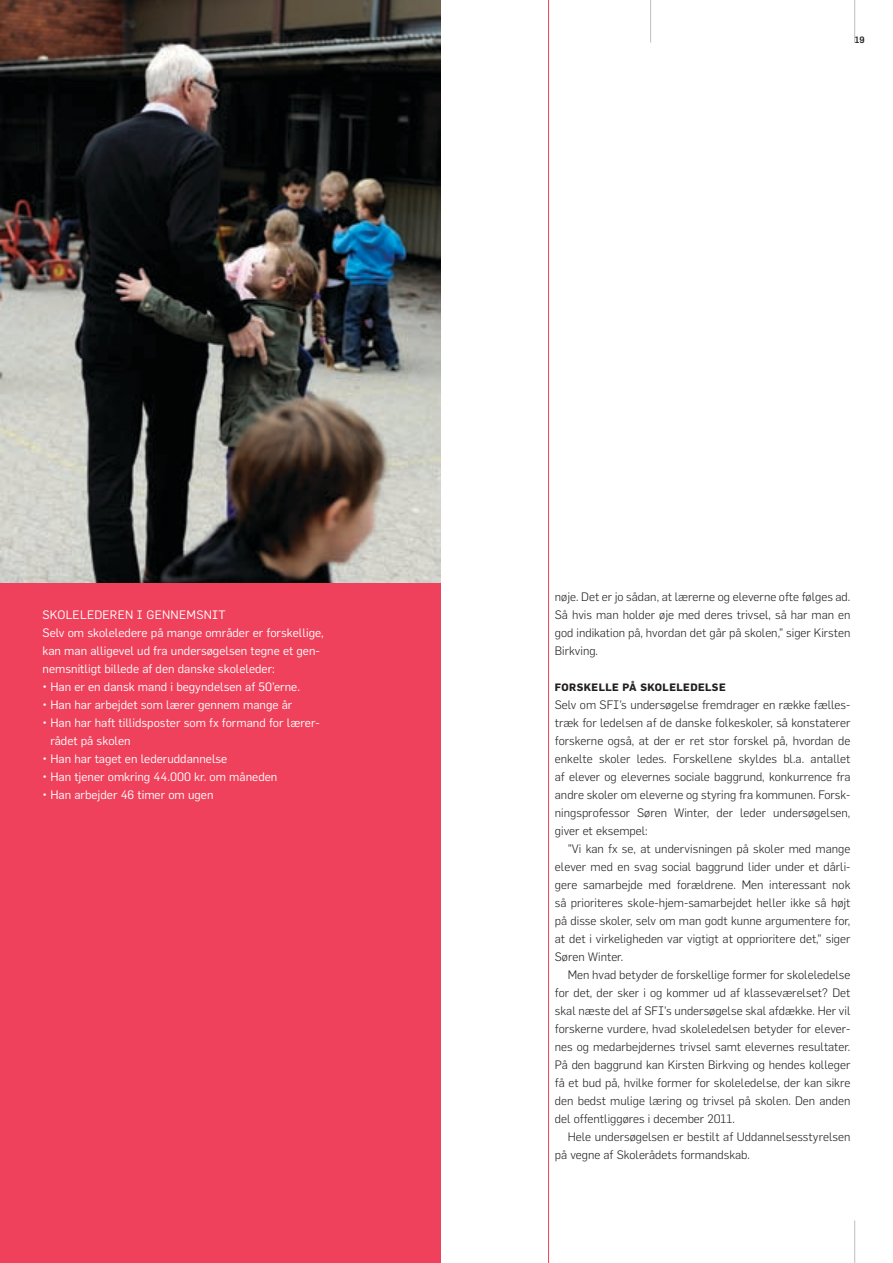
<style>
.page{position:relative;width:893px;height:1263px;background:#fff}
.page>*{position:absolute;margin:0;border:0;box-sizing:border-box;transform-origin:0 0}
.t1{font:300 12px/18px "Flama";color:#231f20;text-align:justify}
.t2{font:12px/18px "Flama";color:#fff}
.t3{font:700 10.5px "Flama";letter-spacing:.04em;color:#231f20}
.t4{font:500 9px "Flama";color:#231f20}
</style>
<div class="page">
<hr style="left:854px;top:1220px;width:1px;height:43px;background:#bcbec0">
<hr style="left:650px;top:0;width:1px;height:43px;background:#bcbec0">
<hr style="left:854px;top:0;width:1px;height:43px;background:#bcbec0">
<hr style="left:548px;top:0;width:1px;height:1263px;background:#ef415b">
<div style="left:0;top:583px;width:440px;height:680px;background:#ef415b"></div>
<img style="left:0;top:0;width:440px;height:583px">
<p class="t2" style="left:43px;top:605px;width:283px">Skolelederen i gennemsnit<br>Selv om skoleledere på mange områder er forskellige, kan man alligevel ud fra undersøgelsen tegne et gen&shy;nemsnitligt billede af den danske skoleleder:</p>
<p class="t2" style="left:43px;top:677px;width:259px">• Han er en dansk mand i begyndelsen af 50’erne.</p>
<p class="t2" style="left:43px;top:695px;width:251px">• Han har arbejdet som lærer gennem mange år</p>
<p class="t2" style="left:50px;top:713px;width:271px;text-indent:-8px">• Han har haft tillidsposter som fx formand for lærer&shy;rådet på skolen</p>
<p class="t2" style="left:43px;top:749px;width:186px">• Han har taget en lederuddannelse</p>
<p class="t2" style="left:43px;top:767px;width:236px">• Han tjener omkring 44.000 kr. om måneden</p>
<p class="t2" style="left:43px;top:785px;width:173px">• Han arbejder 46 timer om ugen</p>
<p class="t4" style="left:855px;top:34px;width:11px">19</p>
<p class="t1" style="left:555px;top:587px;width:297px">nøje. Det er jo sådan, at lærerne og eleverne ofte følges ad.<br>Så hvis man holder øje med deres trivsel, så har man en god indikation på, hvordan det går på skolen,” siger Kirsten Birkving.</p>
<p class="t3" style="left:555px;top:680px;width:172px">FORSKELLE PÅ SKOLELEDELSE</p>
<p class="t1" style="left:555px;top:695px;width:297px">Selv om SFI ’s undersøgelse fremdrager en række fælles&shy;træk for ledelsen af de danske folkeskoler, så konstaterer forskerne også, at der er ret stor forskel på, hvordan de enkelte skoler ledes. Forskellene skyldes bl.a. antallet af elever og elevernes sociale baggrund, konkurrence fra andre skoler om eleverne og styring fra kommunen. Forsk&shy;ningsprofessor Søren Winter, der leder undersøgelsen, giver et eksempel:</p>
<p class="t1" style="left:555px;top:839px;width:297px;text-indent:13px">”Vi kan fx se, at undervisningen på skoler med mange elever med en svag social baggrund lider under et dårli&shy;gere samarbejde med forældrene. Men interessant nok så prioriteres skole-hjem-samarbejdet heller ikke så højt på disse skoler, selv om man godt kunne argumentere for, at det i virkeligheden var vigtigt at opprioritere det,” siger Søren Winter.</p>
<p class="t1" style="left:555px;top:965px;width:297px;text-indent:13px">Men hvad betyder de forskellige former for skoleledelse for det, der sker i og kommer ud af klasseværelset? Det skal næste del af SFI’s undersøgelse skal afdække. Her vil forskerne vurdere, hvad skoleledelsen betyder for elever&shy;nes og medarbejdernes trivsel samt elevernes resultater.<br>På den baggrund kan Kirsten Birkving og hendes kolleger få et bud på, hvilke former for skoleledelse, der kan sikre den bedst mulige læring og trivsel på skolen. Den anden del offentliggøres i december 2011.</p>
<p class="t1" style="left:555px;top:1127px;width:297px;text-indent:13px">Hele undersøgelsen er bestilt af Uddannelsesstyrelsen på vegne af Skolerådets formandskab.</p>
</div>
